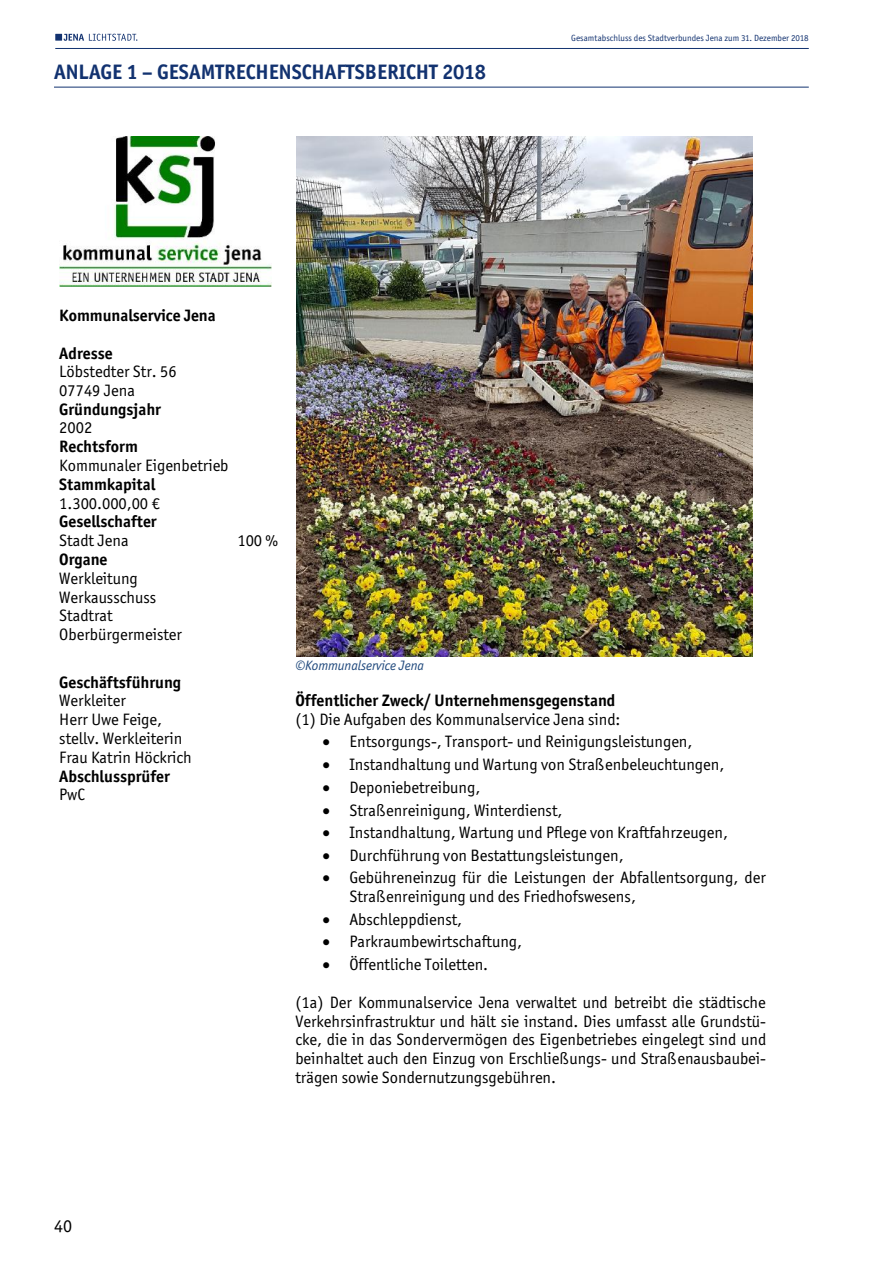
<style>
.page{position:relative;width:893px;height:1263px;background:#fff}
.page>*{position:absolute;margin:0;border:0;box-sizing:border-box;transform-origin:0 0}
.t1{font:700 21px "Officina Sans ITC Std";color:#123270}
.t2{font:18px "Officina Sans ITC Std";color:#000}
.t3{font:16.5px/18.9px "Officina Sans ITC Std";color:#000}
.t4{font:700 16.5px "Officina Sans ITC Std";color:#000}
.t5{font:italic 13.65px "Officina Sans ITC Std";letter-spacing:-.005em;color:#1f487c}
.t6{font:9px "Officina Sans ITC Std";color:#123270}
</style>
<div class="page">
<div style="left:55px;top:34px;width:7px;height:7px;background:#123270"></div>
<svg style="left:64px;top:34px;width:73px;height:7px"></svg>
<hr style="left:55px;top:48px;width:754px;height:1px;background:#123270">
<hr style="left:54px;top:87px;width:755px;height:1px;background:#123270">
<img style="left:59px;top:136px;width:213px;height:151px">
<img style="left:296px;top:136px;width:456px;height:521px">
<p class="t1" style="left:54px;top:59px;width:434px">ANLAGE 1 – GESAMTRECHENSCHAFTSBERICHT 2018</p>
<p class="t6" style="left:571px;top:32px;width:239px">Gesamtabschluss des Stadtverbundes Jena zum 31. Dezember 2018</p>
<p class="t4" style="left:59px;top:305px;width:158px">Kommunalservice Jena</p>
<p class="t4" style="left:59px;top:343px;width:55px">Adresse</p>
<p class="t3" style="left:59px;top:362px;width:119px">Löbstedter Str. 56<br>07749 Jena</p>
<p class="t4" style="left:59px;top:399px;width:103px">Gründungsjahr</p>
<p class="t3" style="left:59px;top:418px;width:35px">2002</p>
<p class="t4" style="left:59px;top:436px;width:80px">Rechtsform</p>
<p class="t3" style="left:59px;top:456px;width:171px">Kommunaler Eigenbetrieb</p>
<p class="t4" style="left:59px;top:474px;width:97px">Stammkapital</p>
<p class="t3" style="left:59px;top:494px;width:102px">1.300.000,00 €</p>
<p class="t4" style="left:59px;top:512px;width:99px">Gesellschafter</p>
<p class="t3" style="left:59px;top:531px;width:71px">Stadt Jena</p>
<p class="t3" style="left:237px;top:531px;width:42px">100 %</p>
<p class="t4" style="left:59px;top:549px;width:50px">Organe</p>
<p class="t3" style="left:59px;top:568px;width:124px">Werkleitung<br>Werkausschuss<br>Stadtrat<br>Oberbürgermeister</p>
<p class="t4" style="left:59px;top:672px;width:123px">Geschäftsführung</p>
<p class="t3" style="left:59px;top:691px;width:134px">Werkleiter<br>Herr Uwe Feige, stellv. Werkleiterin<br>Frau Katrin Höckrich</p>
<p class="t4" style="left:295px;top:690px;width:321px">Öffentlicher Zweck/ Unternehmensgegenstand</p>
<p class="t5" style="left:295px;top:657px;width:130px">©Kommunalservice Jena</p>
<p class="t3" style="left:295px;top:710px;width:327px">(1) Die Aufgaben des Kommunalservice Jena sind:</p>
<p class="t3" style="left:322px;top:732px;width:371px">• Entsorgungs-, Transport- und Reinigungsleistungen,</p>
<p class="t3" style="left:322px;top:755px;width:403px">• Instandhaltung und Wartung von Straßenbeleuchtungen,</p>
<p class="t3" style="left:322px;top:778px;width:159px">• Deponiebetreibung,</p>
<p class="t3" style="left:322px;top:800px;width:241px">• Straßenreinigung, Winterdienst,</p>
<p class="t3" style="left:322px;top:823px;width:407px">• Instandhaltung, Wartung und Pflege von Kraftfahrzeugen,</p>
<p class="t3" style="left:322px;top:845px;width:303px">• Durchführung von Bestattungsleistungen,</p>
<p class="t3" style="left:349px;top:868px;width:418px;text-indent:-27px">• Gebühreneinzug für die Leistungen der Abfallentsorgung, der<br>Straßenreinigung und des Friedhofswesens,</p>
<p class="t3" style="left:322px;top:909px;width:141px">• Abschleppdienst,</p>
<p class="t3" style="left:322px;top:932px;width:201px">• Parkraumbewirtschaftung,</p>
<p class="t3" style="left:322px;top:955px;width:167px">• Öffentliche Toiletten.</p>
<p class="t3" style="left:295px;top:993px;width:472px;text-align:justify">(1a) Der Kommunalservice Jena verwaltet und betreibt die städtische Verkehrsinfrastruktur und hält sie instand. Dies umfasst alle Grundstü&shy;cke, die in das Sondervermögen des Eigenbetriebes eingelegt sind und beinhaltet auch den Einzug von Erschließungs- und Straßenausbaubei&shy;trägen sowie Sondernutzungsgebühren.</p>
<p class="t4" style="left:59px;top:766px;width:112px">Abschlussprüfer</p>
<p class="t3" style="left:59px;top:785px;width:27px">PwC</p>
<p class="t2" style="left:54px;top:1216px;width:19px">40</p>
</div>
